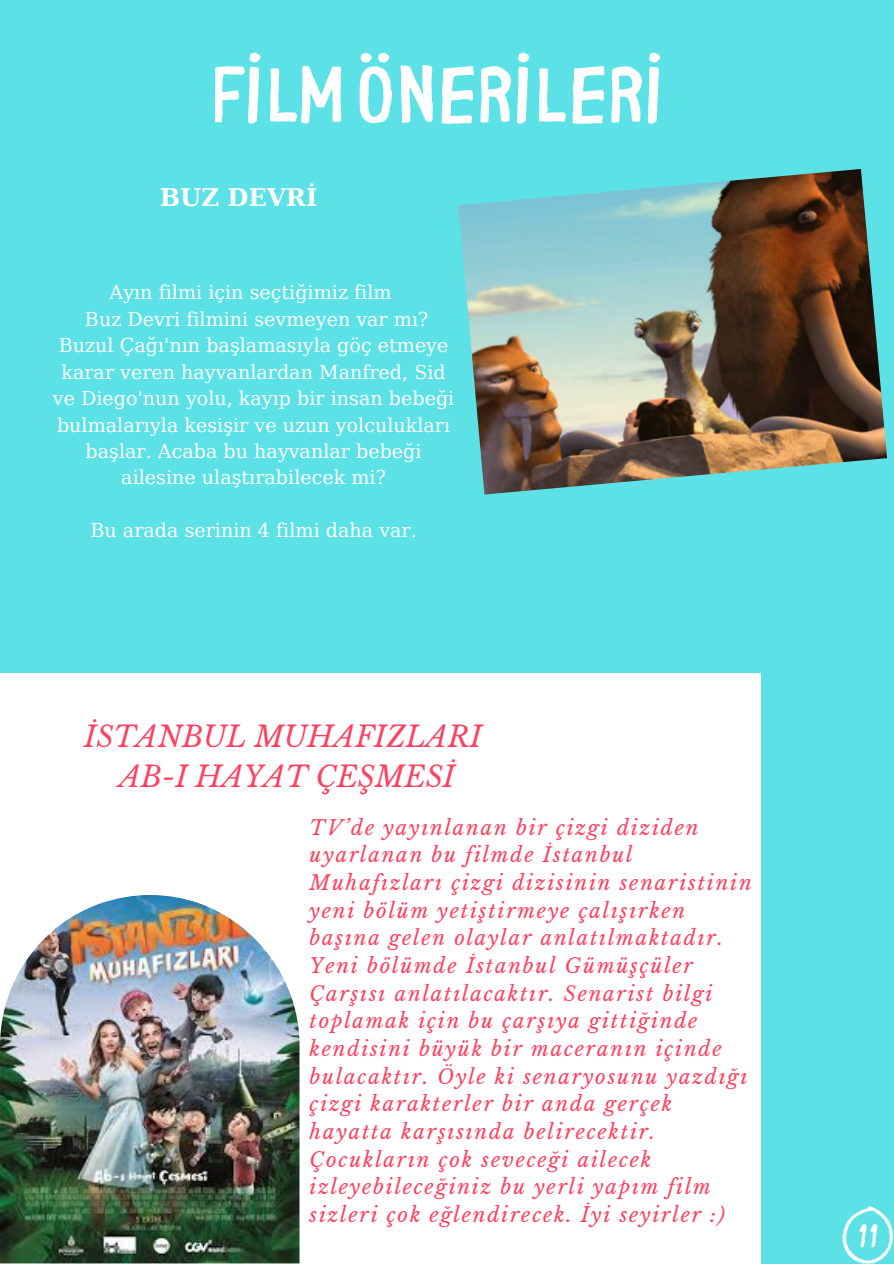
<style>
.page{position:relative;width:894px;height:1264px;background:#fff}
.page>*{position:absolute;margin:0;border:0;box-sizing:border-box;transform-origin:0 0}
.t1{font:79.65px "Bike Park";color:#fdfdfd}
.t2{font:italic 28.8px/39.9px "Libre Baskerville";color:#fe4160;text-align:center}
.t3{font:700 24.3px "DejaVu Serif";color:#fdfdfd}
.t4{font:italic 20.25px/27.6px "Libre Baskerville";letter-spacing:.09em;color:#fe4160}
.t5{font:19.05px/26.4px "DejaVu Serif";color:#fff;text-align:center}
</style>
<div class="page">
<div style="left:0;top:0;width:893px;height:1263px;background:#5ce1e6"></div>
<img style="left:458px;top:169px;width:428px;height:325px">
<div style="left:0;top:673px;width:759px;height:590px;background:#fff"></div>
<svg style="left:842px;top:1206px;width:51px;height:58px"></svg>
<img style="left:0;top:895px;width:299px;height:368px">
<h1 class="t1" style="left:209px;top:27px;width:456px">FİLM ÖNERİLERİ</h1>
<p class="t3" style="left:160px;top:178px;width:159px">BUZ DEVRİ</p>
<p class="t5" style="left:53px;top:279px;width:403px">Ayın filmi için seçtiğimiz film<br>Buz Devri filmini sevmeyen var mı?<br>Buzul Çağı'nın başlamasıyla göç etmeye karar veren hayvanlardan Manfred, Sid ve Diego'nun yolu, kayıp bir insan bebeği bulmalarıyla kesişir ve uzun yolculukları başlar. Acaba bu hayvanlar bebeği ailesine ulaştırabilecek mi?</p>
<p class="t5" style="left:90px;top:517px;width:327px">Bu arada serinin 4 filmi daha var.</p>
<h2 class="t2" style="left:84px;top:716px;width:399px">İSTANBUL MUHAFIZLARI<br>AB-I HAYAT ÇEŞMESİ</h2>
<p class="t4" style="left:309px;top:813px;width:443px">TV’de yayınlanan bir çizgi diziden uyarlanan bu filmde İstanbul Muhafızları çizgi dizisinin senaristinin yeni bölüm yetiştirmeye çalışırken başına gelen olaylar anlatılmaktadır.<br>Yeni bölümde İstanbul Gümüşçüler Çarşısı anlatılacaktır. Senarist bilgi toplamak için bu çarşıya gittiğinde kendisini büyük bir maceranın içinde bulacaktır. Öyle ki senaryosunu yazdığı çizgi karakterler bir anda gerçek hayatta karşısında belirecektir.<br>Çocukların çok seveceği ailecek izleyebileceğiniz bu yerli yapım film sizleri çok eğlendirecek. İyi seyirler :)</p>
</div>
